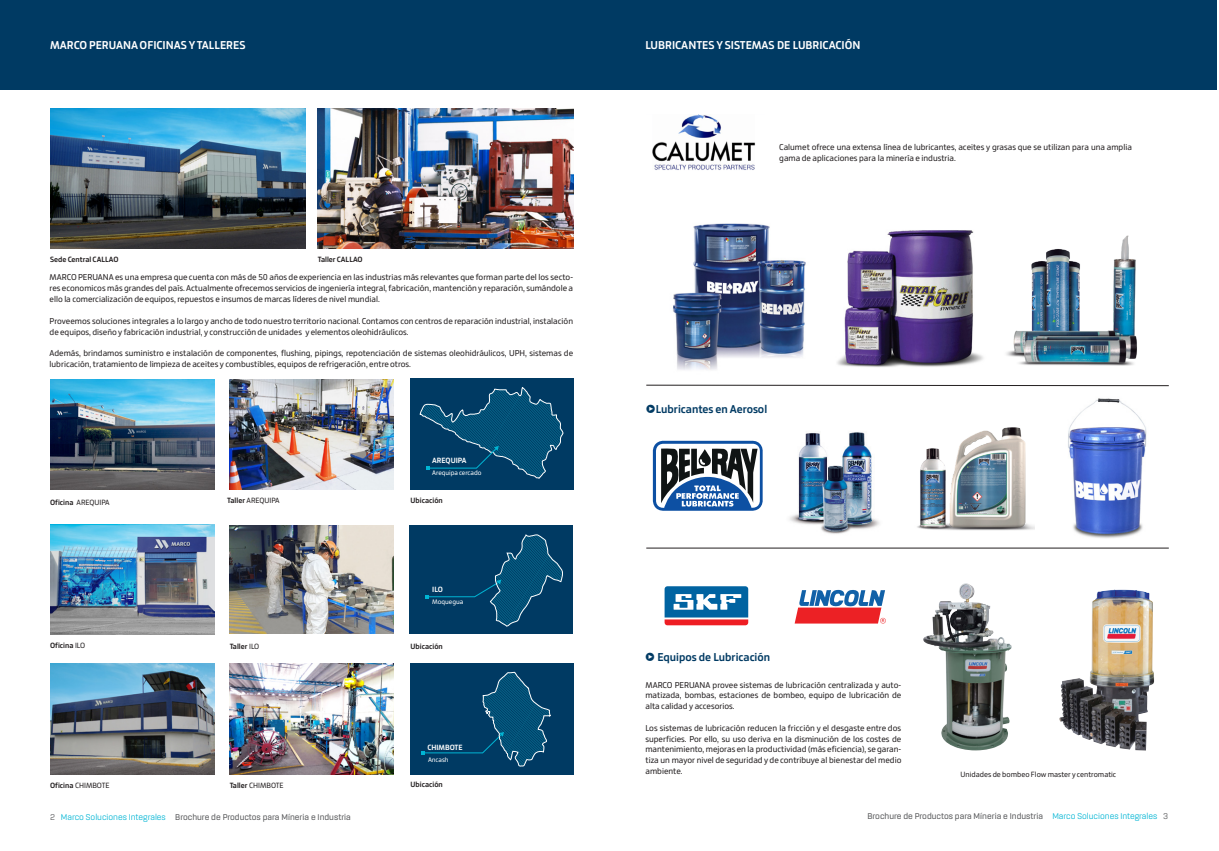
<style>
.page{position:relative;width:1219px;height:851px;background:#fff}
.page>*{position:absolute;margin:0;border:0;box-sizing:border-box;transform-origin:0 0}
.t1{font:700 12px "Bronkoh";color:#fff}
.t2{font:700 12px "Bronkoh";color:#003a63}
.t3{font:9px/10.8px "Bronkoh";color:#231f20;text-align:justify}
.t4{font:500 9px "Rogan";color:#57585a}
.t5{font:8px "Bronkoh";color:#231f20}
.t6{font:700 8px "Bronkoh";color:#231f20}
.t7{font:700 8px "Bronkoh";color:#fff}
.t8{font:7px "Bronkoh";color:#fff}
.s1{font-weight:700}
.s2{font-weight:400}
.s3{font-weight:400;color:#00b5d4}
</style>
<div class="page">
<div style="left:0;top:0;width:608px;height:90px;background:#003a63"></div>
<div style="left:608px;top:0;width:609px;height:90px;background:#003a63"></div>
<div style="left:410px;top:525px;width:163px;height:108px;background:#003a63"></div>
<svg style="left:425px;top:534px;width:138px;height:93px"></svg>
<svg style="left:664px;top:586px;width:85px;height:40px"></svg>
<img style="left:673px;top:223px;width:133px;height:147px">
<img style="left:917px;top:427px;width:118px;height:104px">
<img style="left:789px;top:432px;width:91px;height:102px">
<img style="left:1006px;top:235px;width:131px;height:131px">
<img style="left:652px;top:114px;width:104px;height:56px">
<svg style="left:652px;top:440px;width:111px;height:71px"></svg>
<img style="left:50px;top:108px;width:256px;height:141px">
<img style="left:50px;top:663px;width:164px;height:111px">
<img style="left:50px;top:379px;width:164px;height:111px">
<svg style="left:795px;top:589px;width:91px;height:34px"></svg>
<img style="left:230px;top:379px;width:164px;height:111px">
<img style="left:318px;top:108px;width:255px;height:141px">
<img style="left:230px;top:663px;width:164px;height:111px">
<img style="left:50px;top:525px;width:164px;height:108px">
<img style="left:230px;top:525px;width:164px;height:108px">
<img style="left:1059px;top:589px;width:89px;height:161px">
<img style="left:923px;top:583px;width:89px;height:167px">
<div style="left:410px;top:378px;width:163px;height:112px;background:#003a63"></div>
<svg style="left:420px;top:387px;width:143px;height:91px"></svg>
<div style="left:410px;top:663px;width:163px;height:111px;background:#003a63"></div>
<svg style="left:421px;top:672px;width:130px;height:94px"></svg>
<svg style="left:646px;top:384px;width:523px;height:2px"></svg>
<hr style="left:646px;top:547px;width:523px;height:1px;background:#231f20">
<img style="left:837px;top:230px;width:146px;height:137px">
<img style="left:1068px;top:398px;width:79px;height:140px">
<h1 class="t1" style="left:50px;top:39px;width:197px">MARCO PERUANA OFICINAS Y TALLERES</h1>
<h1 class="t1" style="left:645px;top:38px;width:216px">LUBRICANTES Y SISTEMAS DE LUBRICACIÓN</h1>
<p class="t6" style="left:50px;top:255px;width:70px">Sede Central CALLAO</p>
<p class="t6" style="left:318px;top:255px;width:46px">Taller CALLAO</p>
<p class="t3" style="left:50px;top:272px;width:525px">MARCO PERUANA es una empresa que cuenta con más de 50 años de experiencia en las industrias más relevantes que forman parte del los secto&shy;res economicos más grandes del país. Actualmente ofrecemos servicios de ingeniería integral, fabricación, mantención y reparación, sumándole a ello la comercialización de equipos, repuestos e insumos de marcas líderes de nivel mundial.</p>
<p class="t3" style="left:50px;top:315px;width:525px">Proveemos soluciones integrales a lo largo y ancho de todo nuestro territorio nacional. Contamos con centros de reparación industrial, instalación de equipos, diseño y fabricación industrial, y construcción de unidades y elementos oleohidráulicos.</p>
<p class="t3" style="left:50px;top:348px;width:525px">Además, brindamos suministro e instalación de componentes, flushing, pipings, repotenciación de sistemas oleohidráulicos, UPH, sistemas de lubricación, tratamiento de limpieza de aceites y combustibles, equipos de refrigeración, entre otros.</p>
<p class="t7" style="left:432px;top:455px;width:36px">AREQUIPA</p>
<p class="t8" style="left:432px;top:469px;width:51px">Arequipa cercado</p>
<p class="t5" style="left:50px;top:498px;width:61px"><span class="s1">Oficina</span> AREQUIPA</p>
<p class="t5" style="left:227px;top:496px;width:54px"><span class="s1">Taller</span> AREQUIPA</p>
<p class="t6" style="left:411px;top:496px;width:34px">Ubicación</p>
<p class="t7" style="left:432px;top:584px;width:12px">ILO</p>
<p class="t8" style="left:432px;top:598px;width:32px">Moquegua</p>
<p class="t6" style="left:50px;top:641px;width:37px">Oficina <span class="s2">ILO</span></p>
<p class="t6" style="left:230px;top:641px;width:31px">Taller <span class="s2">ILO</span></p>
<p class="t6" style="left:411px;top:641px;width:34px">Ubicación</p>
<p class="t7" style="left:427px;top:742px;width:37px">CHIMBOTE</p>
<p class="t8" style="left:428px;top:755px;width:22px">Ancash</p>
<p class="t5" style="left:50px;top:780px;width:61px"><span class="s1">Oficina</span> CHIMBOTE</p>
<p class="t5" style="left:230px;top:780px;width:55px"><span class="s1">Taller</span> CHIMBOTE</p>
<p class="t6" style="left:411px;top:779px;width:34px">Ubicación</p>
<p class="t3" style="left:779px;top:142px;width:354px">Calumet ofrece una extensa línea de lubricantes, aceites y grasas que se utilizan para una amplia gama de aplicaciones para la minería e industria.</p>
<h1 class="t2" style="left:646px;top:402px;width:122px">✓Lubricantes en Aerosol</h1>
<h1 class="t2" style="left:645px;top:650px;width:126px">✓ Equipos de Lubricación</h1>
<p class="t3" style="left:645px;top:679px;width:257px">MARCO PERUANA provee sistemas de lubricación centralizada y auto&shy;matizada, bombas, estaciones de bombeo, equipo de lubricación de alta calidad y accesorios.</p>
<p class="t3" style="left:645px;top:722px;width:257px">Los sistemas de lubricación reducen la fricción y el desgaste entre dos superficies. Por ello, su uso deriva en la disminución de los costes de mantenimiento, mejoras en la productividad (más eficiencia), se garan&shy;tiza un mayor nivel de seguridad y de contribuye al bienestar del medio ambiente.</p>
<p class="t5" style="left:961px;top:769px;width:157px">Unidades de bombeo Flow master y centromatic</p>
<p class="t4" style="left:50px;top:811px;width:302px"><span class="s2">2</span> <span class="s3">Marco Soluciones Integrales</span> Brochure de Productos para Míneria e Industria</p>
<p class="t4" style="left:867px;top:810px;width:302px">Brochure de Productos para Míneria e Industria <span class="s3">Marco Soluciones Integrales</span> <span class="s2">3</span></p>
</div>
